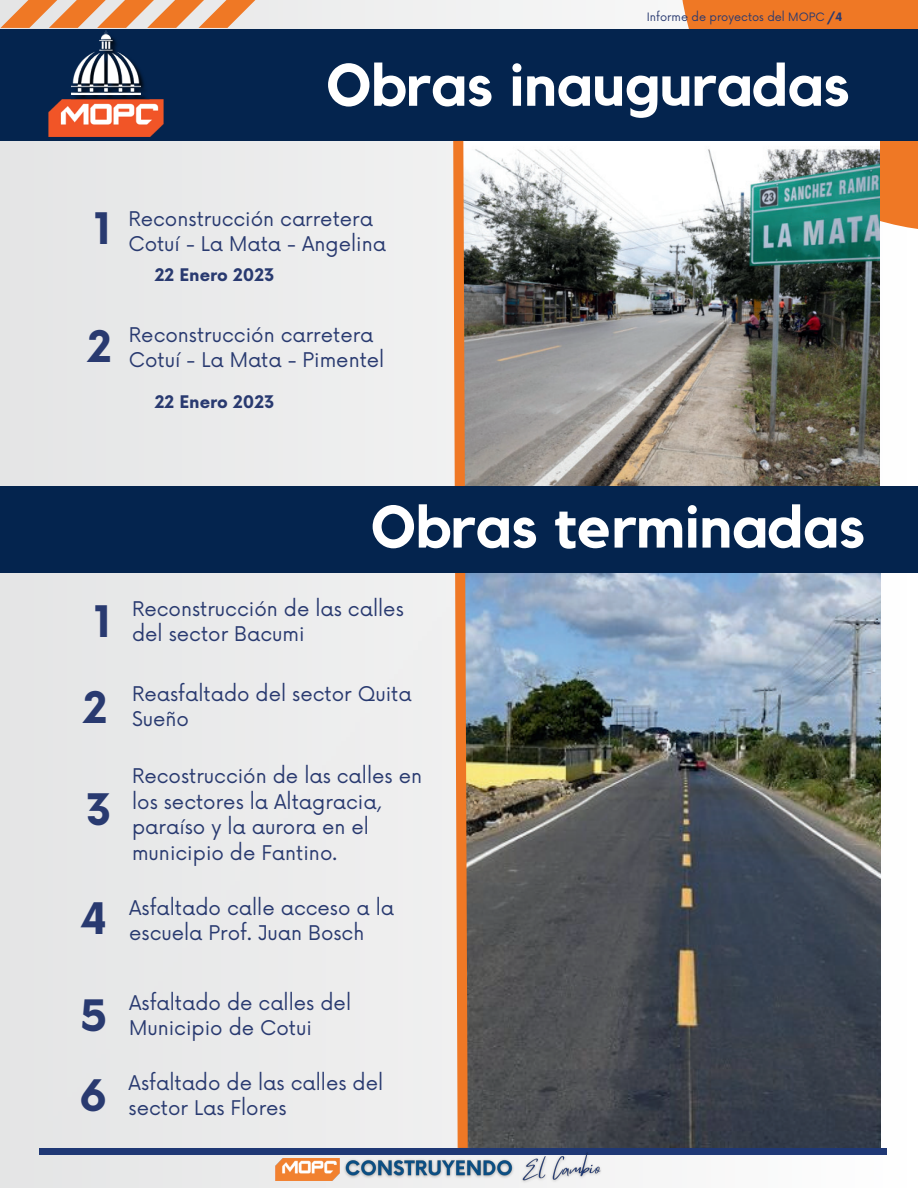
<style>
.page{position:relative;width:918px;height:1188px;background:#fff}
.page>*{position:absolute;margin:0;border:0;box-sizing:border-box;transform-origin:0 0}
.t1{font:700 59.25px "Kollektif";color:#fff}
.t2{font:700 42.3px "Now";color:#293a70}
.t3{font:19.8px/25.3px "Now";color:#293a70}
.t4{font:700 16.95px "Now";color:#293a70}
.t5{font:11.25px "Now";color:#293a70}
.s1{font-weight:700}
</style>
<div class="page">
<div style="left:0;top:0;width:887px;height:1188px;background:#eaebeb"></div>
<div style="left:679px;top:0;width:239px;height:231px;background:#ef7825"></div>
<img style="left:473px;top:141px;width:407px;height:345px">
<div style="left:39px;top:1148px;width:848px;height:6px;background:#1f3875"></div>
<img style="left:517px;top:1152px;width:90px;height:36px">
<img style="left:341px;top:1156px;width:177px;height:26px">
<img style="left:275px;top:1159px;width:64px;height:21px">
<div style="left:0;top:29px;width:918px;height:112px;background:#04244e"></div>
<img style="left:48px;top:31px;width:116px;height:106px">
<img style="left:473px;top:573px;width:408px;height:575px">
<svg style="left:448px;top:140px;width:25px;height:1018px"></svg>
<div style="left:0;top:486px;width:918px;height:87px;background:#04244e"></div>
<svg style="left:0;top:0;width:256px;height:28px;background:#eba87a"></svg>
<p class="t5" style="left:647px;top:7px;width:197px">Informe de proyectos del MOPC <span class="s1">/4</span></p>
<h1 class="t1" style="left:326px;top:50px;width:525px">Obras inauguradas</h1>
<h2 class="t2" style="left:94px;top:197px;width:19px">1</h2>
<p class="t3" style="left:128px;top:204px;width:259px">Reconstrucción carretera<br>Cotuí - La Mata - Angelina</p>
<p class="t4" style="left:155px;top:262px;width:121px">22 Enero 2023</p>
<p class="t3" style="left:87px;top:320px;width:298px;text-indent:41px">Reconstrucción carretera<br><sup>2</sup> Cotuí - La Mata - Pimentel</p>
<p class="t4" style="left:155px;top:389px;width:121px">22 Enero 2023</p>
<h2 class="t2" style="left:94px;top:590px;width:19px">1</h2>
<h1 class="t1" style="left:371px;top:492px;width:496px">Obras terminadas</h1>
<p class="t3" style="left:132px;top:595px;width:273px">Reconstrucción de las calles del sector Bacumi</p>
<p class="t3" style="left:83px;top:679px;width:330px;text-indent:49px">Reasfaltado del sector Quita<br><sup>2</sup> Sueño</p>
<h2 class="t2" style="left:86px;top:779px;width:28px">3</h2>
<p class="t3" style="left:132px;top:762px;width:292px">Recostrucción de las calles en los sectores la Altagracia, paraíso y la aurora en el municipio de Fantino.</p>
<p class="t3" style="left:80px;top:894px;width:316px;text-indent:49px">Asfaltado calle acceso a la<br><sup>4</sup> escuela Prof. Juan Bosch</p>
<p class="t3" style="left:80px;top:989px;width:272px;text-indent:49px">Asfaltado de calles del<br><sup>5</sup> Municipio de Cotui</p>
<p class="t3" style="left:79px;top:1069px;width:306px;text-indent:49px">Asfaltado de las calles del<br><sup>6</sup> sector Las Flores</p>
</div>
